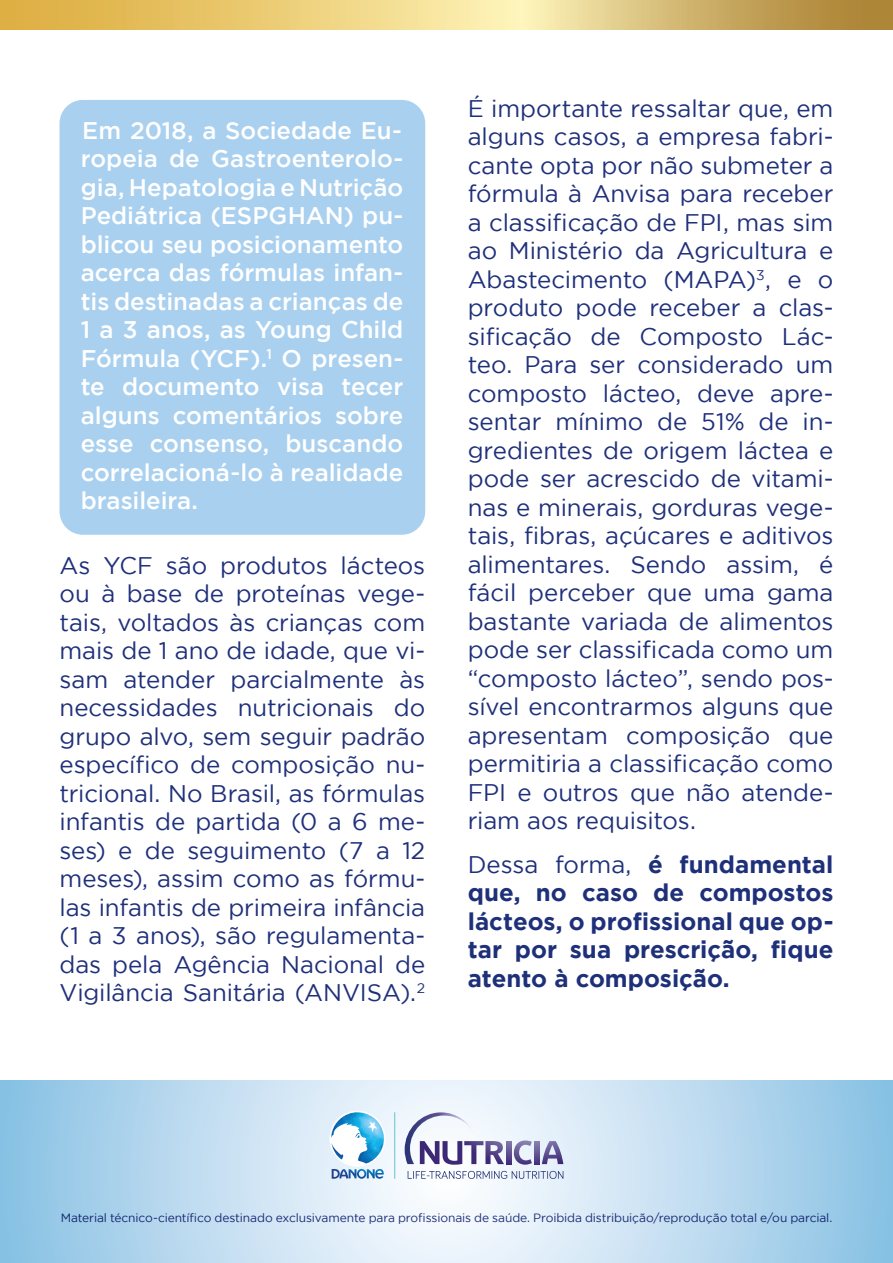
<style>
.page{position:relative;width:893px;height:1263px;background:#fff}
.page>*{position:absolute;margin:0;border:0;box-sizing:border-box;transform-origin:0 0}
.t1{font:24px/28.5px "Gotham";letter-spacing:-.005em;color:#1f307a;text-align:justify}
.t2{font:500 24px/28.5px "Gotham";color:#fff;text-align:justify}
.t3{font:700 24px/28.5px "Gotham";color:#1f307a;text-align:justify}
.t4{font:12px "Gotham";letter-spacing:-.01em;color:#1f307a}
.s1{font-weight:400}
</style>
<div class="page">
<svg style="left:0;top:1081px;width:893px;height:182px;background:#c0ddf0"></svg>
<svg style="left:534px;top:1141px;width:5px;height:23px"></svg>
<svg style="left:542px;top:1141px;width:21px;height:23px"></svg>
<svg style="left:514px;top:1140px;width:18px;height:25px"></svg>
<svg style="left:506px;top:1141px;width:5px;height:23px"></svg>
<svg style="left:408px;top:1171px;width:155px;height:8px"></svg>
<svg style="left:405px;top:1112px;width:99px;height:53px"></svg>
<img style="left:331px;top:1169px;width:53px;height:10px">
<hr style="left:394px;top:1112px;width:1px;height:67px;background:#63c2d0">
<svg style="left:330px;top:1111px;width:56px;height:56px"></svg>
<img style="left:340px;top:1112px;width:17px;height:7px">
<div style="left:60px;top:100px;width:365px;height:435px;background:#a9d0ef;border-radius:23px"></div>
<svg style="left:0;top:0;width:893px;height:30px;background:#e0c273"></svg>
<p class="t2" style="left:81px;top:115px;width:324px">Em 2018, a Sociedade Eu&shy;ropeia de Gastroenterolo&shy;gia, Hepatologia e Nutrição Pediátrica (ESPGHAN) pu&shy;blicou seu posicionamento acerca das fórmulas infan&shy;tis destinadas a crianças de 1 a 3 anos, as Young Child Fórmula (YCF).<sup>1</sup> O presen&shy;te documento visa tecer alguns comentários sobre esse consenso, buscando correlacioná-lo à realidade brasileira.</p>
<p class="t1" style="left:60px;top:551px;width:367px">As YCF são produtos lácteos ou à base de proteínas vege&shy;tais, voltados às crianças com mais de 1 ano de idade, que vi&shy;sam atender parcialmente às necessidades nutricionais do grupo alvo, sem seguir padrão específico de composição nu&shy;tricional. No Brasil, as fórmulas infantis de partida (0 a 6 me&shy;ses) e de seguimento (7 a 12 meses), assim como as fórmu&shy;las infantis de primeira infância (1 a 3 anos), são regulamenta&shy;das pela Agência Nacional de Vigilância Sanitária (ANVISA).<sup>2</sup></p>
<p class="t1" style="left:468px;top:94px;width:367px">É importante ressaltar que, em alguns casos, a empresa fabri&shy;cante opta por não submeter a fórmula à Anvisa para receber a classificação de FPI, mas sim ao Ministério da Agricultura e Abastecimento (MAPA)<sup>3</sup>, e o produto pode receber a clas&shy;sificação de Composto Lác&shy;teo. Para ser considerado um composto lácteo, deve apre&shy;sentar mínimo de 51% de in&shy;gredientes de origem láctea e pode ser acrescido de vitami&shy;nas e minerais, gorduras vege&shy;tais, fibras, açúcares e aditivos alimentares. Sendo assim, é fácil perceber que uma gama bastante variada de alimentos pode ser classificada como um “composto lácteo”, sendo pos&shy;sível encontrarmos alguns que apresentam composição que permitiria a classificação como FPI e outros que não atende&shy;riam aos requisitos.</p>
<p class="t3" style="left:468px;top:849px;width:367px"><span class="s1">Dessa forma,</span> é fundamental que, no caso de compostos lácteos, o profissional que op&shy;tar por sua prescrição, fique atento à composição.</p>
<p class="t4" style="left:61px;top:1211px;width:773px">Material técnico-científico destinado exclusivamente para profissionais de saúde. Proibida distribuição/reprodução total e/ou parcial.</p>
</div>
